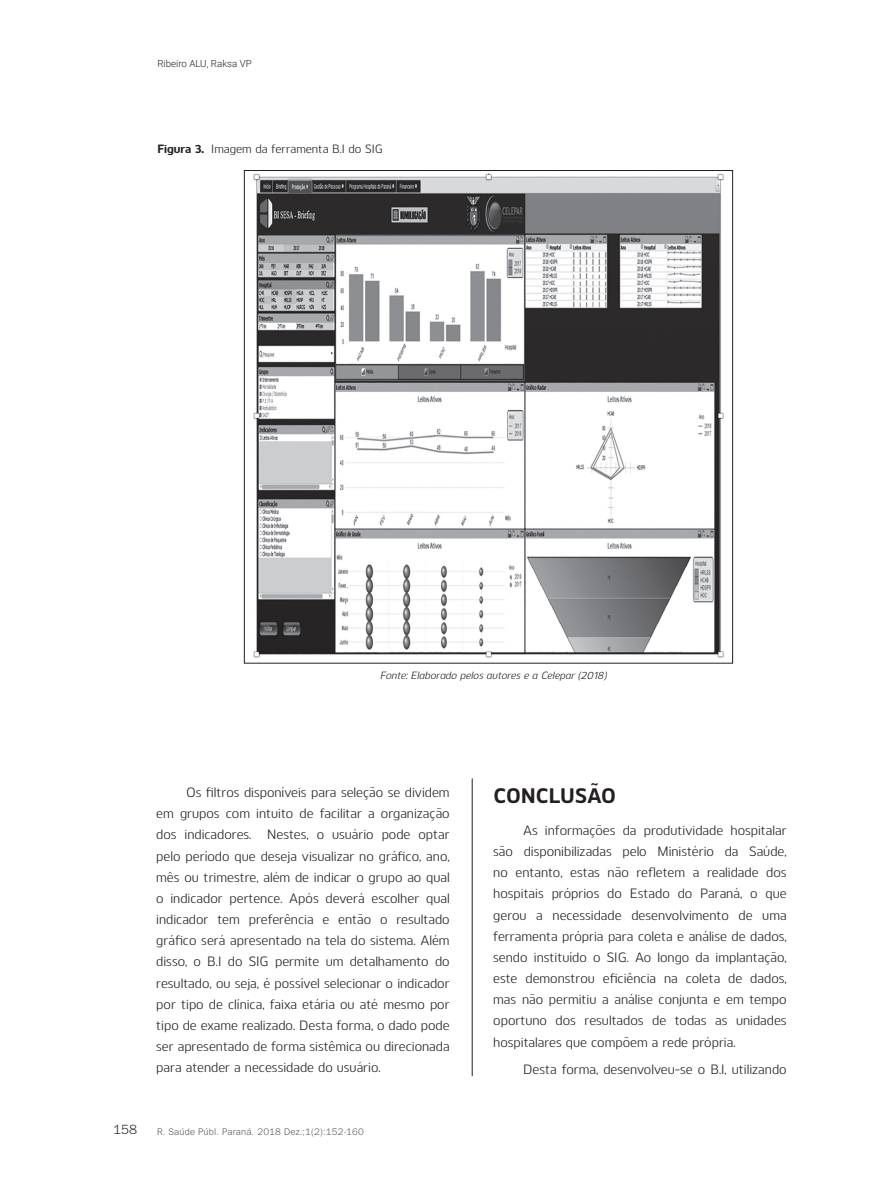
<style>
.page{position:relative;width:893px;height:1191px;background:#fff}
.page>*{position:absolute;margin:0;border:0;box-sizing:border-box;transform-origin:0 0}
.t1{font:700 21px "Kobern";letter-spacing:.005em;color:#231f20}
.t2{font:13.5px/21.1px "Kobern";color:#231f20;text-align:justify}
.t3{font:13.5px "Tee Franklin";color:#231f20}
.t4{font:12px "Kobern";color:#231f20}
.t5{font:italic 10.5px "Kobern";color:#231f20}
.t6{font:9.75px "Tee Franklin";letter-spacing:.02em;color:#57585a}
.t7{font:300 9.75px "Roboto";color:#231f20}
.s1{font-weight:700}
</style>
<div class="page">
<hr style="left:472px;top:778px;width:1px;height:298px;background:#231f20">
<img style="left:253px;top:173px;width:471px;height:485px">
<p class="t7" style="left:157px;top:57px;width:96px">Ribeiro ALU, Raksa VP</p>
<p class="t4" style="left:157px;top:140px;width:227px"><span class="s1">Figura 3.</span> Imagem da ferramenta B.I do SIG</p>
<p class="t5" style="left:380px;top:668px;width:228px">Fonte: Elaborado pelos autores e a Celepar (2018)</p>
<p class="t2" style="left:156px;top:781px;width:295px;text-indent:30px">Os filtros disponíveis para seleção se dividem em grupos com intuito de facilitar a organização dos indicadores. Nestes, o usuário pode optar pelo período que deseja visualizar no gráfico, ano, mês ou trimestre, além de indicar o grupo ao qual o indicador pertence. Após deverá escolher qual indicador tem preferência e então o resultado gráfico será apresentado na tela do sistema. Além disso, o B.I do SIG permite um detalhamento do resultado, ou seja, é possível selecionar o indicador por tipo de clínica, faixa etária ou até mesmo por tipo de exame realizado. Desta forma, o dado pode ser apresentado de forma sistêmica ou direcionada para atender a necessidade do usuário.</p>
<p class="t3" style="left:113px;top:1122px;width:26px">158</p>
<p class="t6" style="left:157px;top:1125px;width:208px">R. Saúde Públ. Paraná. 2018 Dez.;1(2):152-160</p>
<h1 class="t1" style="left:493px;top:781px;width:124px">CONCLUSÃO</h1>
<p class="t2" style="left:493px;top:819px;width:295px;text-indent:30px">As informações da produtividade hospitalar são disponibilizadas pelo Ministério da Saúde, no entanto, estas não refletem a realidade dos hospitais próprios do Estado do Paraná, o que gerou a necessidade desenvolvimento de uma ferramenta própria para coleta e análise de dados, sendo instituído o SIG. Ao longo da implantação, este demonstrou eficiência na coleta de dados, mas não permitiu a análise conjunta e em tempo oportuno dos resultados de todas as unidades hospitalares que compõem a rede própria.</p>
<p class="t2" style="left:523px;top:1058px;width:265px">Desta forma, desenvolveu-se o B.I, utilizando</p>
</div>
